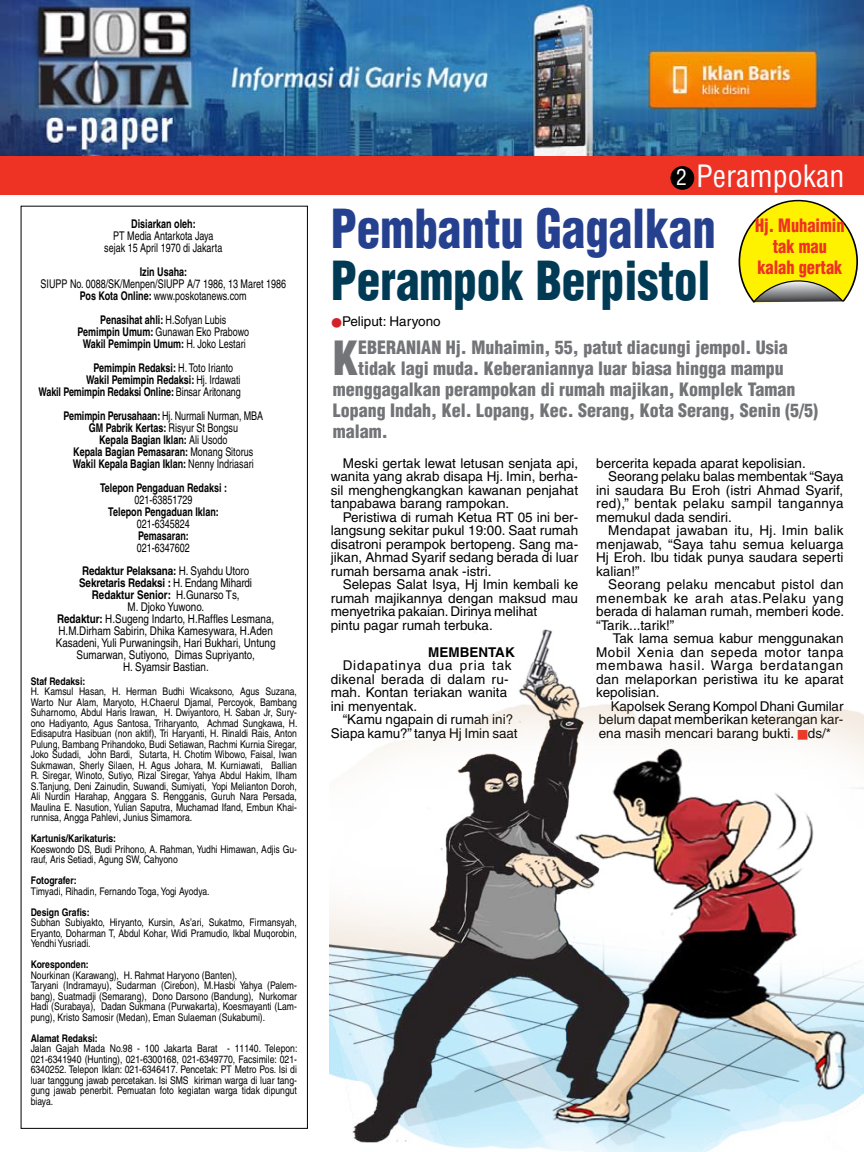
<style>
.page{position:relative;width:864px;height:1152px;background:#fff}
.page>*{position:absolute;margin:0;border:0;box-sizing:border-box;transform-origin:0 0}
.t1{font:900 condensed 52.5px "Helvetica";color:#003a54;scale:.9 1}
.t2{font:900 condensed 52.5px "Helvetica";color:#25408f;scale:.9 1}
.t3{font:900 condensed 46.05px "Helvetica";color:#737477}
.t4{font:condensed 30px "Helvetica";color:#fff}
.t5{font:900 condensed 18px "Helvetica";color:#737477}
.t6{font:900 condensed 18px/21px "Helvetica";color:#ee3224;text-align:center;scale:.91 1}
.t7{font:13.5px/13.5px "Helvetica";color:#000;text-align:justify}
.t8{font:13.5px/13.5px "Helvetica";letter-spacing:.02em;color:#000}
.t9{font:13.5px "Helvetica";letter-spacing:.025em;color:#000}
.t10{font:13.5px "Helvetica";letter-spacing:.045em;color:#000}
.t11{font:13.5px "Helvetica";letter-spacing:.04em;color:#000}
.t12{font:13.5px "Helvetica";letter-spacing:.055em;color:#000}
.t13{font:700 13.5px "Helvetica";color:#000}
.t14{font:700 condensed 12px/12px "Helvetica";color:#000;text-align:center;scale:.91 1}
.t15{font:condensed 12px/12px "Helvetica";color:#000;text-align:center}
.t16{font:condensed 12px/12px "Helvetica";color:#000;text-align:center;scale:.91 1}
.t17{font:condensed 10.5px/10.5px "Helvetica";color:#000;text-align:justify}
.t18{font:700 condensed 10.5px "Helvetica";color:#000}
.s1{font-weight:700}
.s2{font-weight:400}
.s3{font-size:21.6px}
.s4{color:#d2232a}
.s5{color:#ee3224}
</style>
<div class="page">
<img style="left:0;top:0;width:864px;height:157px">
<div style="left:0;top:157px;width:864px;height:38px;background:#ee3224"></div>
<div style="left:671px;top:166px;width:23px;height:24px;background:#000;border-radius:50%"></div>
<img style="left:330px;top:629px;width:534px;height:523px">
<svg style="left:738px;top:199px;width:120px;height:104px"></svg>
<p class="t14" style="left:131px;top:218px;width:72px">Disiarkan oleh:</p>
<p class="t16" style="left:104px;top:230px;width:131px">PT Media Antarkota Jaya sejak 15 April 1970 di Jakarta</p>
<p class="t14" style="left:140px;top:266px;width:54px">Izin Usaha:</p>
<p class="t16" style="left:41px;top:278px;width:271px">SIUPP No. 0088/SK/Menpen/SIUPP A/7 1986, 13 Maret 1986<br><span class="s1">Pos Kota Online:</span> www.poskotanews.com</p>
<p class="t14" style="left:77px;top:314px;width:190px">Penasihat ahli: <span class="s2">H.Sofyan Lubis<br></span>Pemimpin Umum: <span class="s2">Gunawan Eko Prabowo<br></span>Wakil Pemimpin Umum: <span class="s2">H. Joko Lestari</span></p>
<p class="t14" style="left:93px;top:362px;width:155px">Pemimpin Redaksi: <span class="s2">H. Toto Irianto</span></p>
<p class="t14" style="left:86px;top:374px;width:171px">Wakil Pemimpin Redaksi: <span class="s2">Hj. Irdawati</span></p>
<p class="t14" style="left:38px;top:386px;width:224px">Wakil Pemimpin Redaksi Online: <span class="s2">Binsar Aritonang</span></p>
<p class="t14" style="left:64px;top:410px;width:221px">Pemimpin Perusahaan: <span class="s2">Hj. Nurmali Nurman, MBA </span>GM Pabrik Kertas: <span class="s2">Risyur St Bongsu<br></span>Kepala Bagian Iklan: <span class="s2">Ali Usodo<br></span>Kepala Bagian Pemasaran: <span class="s2">Monang Sitorus </span>Wakil Kepala Bagian Iklan: <span class="s2">Nenny Indriasari</span></p>
<p class="t14" style="left:100px;top:482px;width:141px">Telepon Pengaduan Redaksi :</p>
<p class="t16" style="left:134px;top:494px;width:65px">021-63851729</p>
<p class="t14" style="left:108px;top:506px;width:123px">Telepon Pengaduan Iklan:</p>
<p class="t16" style="left:137px;top:518px;width:60px">021-6345824</p>
<p class="t14" style="left:138px;top:530px;width:57px">Pemasaran:</p>
<p class="t16" style="left:82px;top:537px;width:185px;line-height:22.5px">021-6347602<br><span class="s1">Redaktur Pelaksana:</span> H. Syahdu Utoro</p>
<p class="t15" style="left:56px;top:577px;width:221px"><span class="s1">Sekretaris Redaksi :</span> H. Endang Mihardi<br><span class="s1">Redaktur Senior:</span> H.Gunarso Ts,<br>M. Djoko Yuwono.<br><span class="s1">Redaktur:</span> H.Sugeng Indarto, H.Raffles Lesmana, H.M.Dirham Sabirin, Dhika Kamesywara, H.Aden Kasadeni, Yuli Purwaningsih, Hari Bukhari, Untung Sumarwan, Sutiyono, Dimas Supriyanto,<br>H. Syamsir Bastian.</p>
<p class="t18" style="left:31px;top:675px;width:56px">Staf Redaksi:</p>
<p class="t17" style="left:31px;top:686px;width:268px">H. Kamsul Hasan, H. Herman Budhi Wicaksono, Agus Suzana, Warto Nur Alam, Maryoto, H.Chaerul Djamal, Percoyok, Bambang Suharnomo, Abdul Haris Irawan, H. Dwiyantoro, H. Saban Jr, Sury&shy;ono Hadiyanto, Agus Santosa, Triharyanto, Achmad Sungkawa, H.<br>Edisaputra Hasibuan (non aktif), Tri Haryanti, H. Rinaldi Rais, Anton Pulung, Bambang Prihandoko, Budi Setiawan, Rachmi Kurnia Siregar, Joko Sudadi, John Bardi, Sutarta, H. Chotim Wibowo, Faisal, Iwan Sukmawan, Sherly Silaen, H. Agus Johara, M. Kurniawati, Ballian R. Siregar, Winoto, Sutiyo, Rizal Siregar, Yahya Abdul Hakim, Ilham S.Tanjung, Deni Zainudin, Suwandi, Sumiyati, Yopi Melianton Doroh, Ali Nurdin Harahap, Anggara S. Rengganis, Guruh Nara Persada, Maulina E. Nasution, Yulian Saputra, Muchamad Ifand, Embun Khai&shy;runnisa, Angga Pahlevi, Junius Simamora.</p>
<p class="t18" style="left:31px;top:832px;width:87px">Kartunis/Karikaturis:</p>
<p class="t17" style="left:31px;top:844px;width:268px">Koeswondo DS, Budi Prihono, A. Rahman, Yudhi Himawan, Adjis Gu&shy;rauf, Aris Setiadi, Agung SW, Cahyono</p>
<p class="t18" style="left:31px;top:874px;width:47px">Fotografer:</p>
<p class="t17" style="left:31px;top:886px;width:180px">Timyadi, Rihadin, Fernando Toga, Yogi Ayodya.</p>
<p class="t18" style="left:31px;top:906px;width:60px">Design Grafis:</p>
<p class="t17" style="left:31px;top:917px;width:268px">Subhan Subiyakto, Hiryanto, Kursin, As’ari, Sukatmo, Firmansyah, Eryanto, Doharman T, Abdul Kohar, Widi Pramudio, Ikbal Muqorobin, Yendhi Yusriadi.</p>
<p class="t18" style="left:31px;top:958px;width:60px">Koresponden:</p>
<p class="t17" style="left:31px;top:970px;width:268px;text-align:left">Nourkinan (Karawang), H. Rahmat Haryono (Banten),<br>Taryani (Indramayu), Sudarman (Cirebon), M.Hasbi Yahya (Palem&shy;bang), Suatmadji (Semarang), Dono Darsono (Bandung), Nurkomar Hadi (Surabaya), Dadan Sukmana (Purwakarta), Koesmayanti (Lam&shy;pung), Kristo Samosir (Medan), Eman Sulaeman (Sukabumi).</p>
<p class="t18" style="left:31px;top:1032px;width:68px">Alamat Redaksi:</p>
<p class="t17" style="left:31px;top:1043px;width:268px">Jalan Gajah Mada No.98 - 100 Jakarta Barat - 11140. Telepon:<br>021-6341940 (Hunting), 021-6300168, 021-6349770, Facsimile: 021- 6340252. Telepon Iklan: 021-6346417. Pencetak: PT Metro Pos. Isi di luar tanggung jawab percetakan. Isi SMS kiriman warga di luar tang&shy;gung jawab penerbit. Pemuatan foto kegiatan warga tidak dipungut biaya.</p>
<h3 class="t4" style="left:676px;top:157px;width:170px"><span class="s3">2</span> Perampokan</h3>
<h1 class="t2" style="left:331px;top:195px;width:429px">Pembantu Gagalkan</h1>
<h1 class="t1" style="left:331px;top:248px;width:423px">Perampok Berpistol</h1>
<p class="t7" style="left:332px;top:314px;width:111px"><span class="s4">●</span>Peliput: Haryono</p>
<h3 class="t6" style="left:755px;top:215px;width:100px">Hj. Muhaimin tak mau kalah gertak</h3>
<h2 class="t3" style="left:333px;top:329px;width:27px">K</h2>
<h3 class="t5" style="left:358px;top:336px;width:431px">EBERANIAN Hj. Muhaimin, 55, patut diacungi jempol. Usia</h3>
<h3 class="t5" style="left:358px;top:357px;width:427px">tidak lagi muda. Keberaniannya luar biasa hingga mampu</h3>
<h3 class="t5" style="left:333px;top:378px;width:464px">menggagalkan perampokan di rumah majikan, Komplek Taman</h3>
<h3 class="t5" style="left:333px;top:399px;width:487px">Lopang Indah, Kel. Lopang, Kec. Serang, Kota Serang, Senin (5/5)</h3>
<h3 class="t5" style="left:333px;top:420px;width:56px">malam.</h3>
<p class="t7" style="left:331px;top:456px;width:249px;text-indent:12px">Meski gertak lewat letusan senjata api, wanita yang akrab disapa Hj. Imin, berha&shy;sil menghengkangkan kawanan penjahat tanpabawa barang rampokan.</p>
<p class="t7" style="left:331px;top:510px;width:249px;text-indent:12px">Peristiwa di rumah Ketua RT 05 ini ber&shy;langsung sekitar pukul 19:00. Saat rumah disatroni perampok bertopeng. Sang ma&shy;jikan, Ahmad Syarif sedang berada di luar rumah bersama anak -istri.</p>
<p class="t7" style="left:331px;top:578px;width:249px;text-align:left;text-indent:12px">Selepas Salat Isya, Hj Imin kembali ke rumah majikannya dengan maksud mau menyetrika pakaian. Dirinya melihat<br>pintu pagar rumah terbuka.</p>
<p class="t13" style="left:428px;top:644px;width:88px">MEMBENTAK</p>
<p class="t8" style="left:331px;top:659px;width:182px;text-indent:12px">Didapatinya dua pria tak dikenal berada di dalam ru&shy;mah. Kontan teriakan wanita ini menyentak.</p>
<p class="t7" style="left:331px;top:713px;width:188px;text-align:center">“Kamu ngapain di rumah ini?<br>Siapa kamu?” tanya Hj Imin saat</p>
<p class="t7" style="left:596px;top:456px;width:211px">bercerita kepada aparat kepolisian.</p>
<p class="t7" style="left:608px;top:470px;width:237px">Seorang pelaku balas membentak “Saya</p>
<p class="t7" style="left:596px;top:483px;width:249px">ini saudara Bu Eroh (istri Ahmad Syarif,</p>
<p class="t9" style="left:596px;top:496px;width:249px">red),” bentak pelaku sampil tangannya</p>
<p class="t7" style="left:596px;top:510px;width:137px">memukul dada sendiri.</p>
<p class="t8" style="left:608px;top:524px;width:237px">Mendapat jawaban itu, Hj. Imin balik</p>
<p class="t8" style="left:596px;top:537px;width:249px">menjawab, “Saya tahu semua keluarga</p>
<p class="t7" style="left:596px;top:551px;width:249px">Hj Eroh. Ibu tidak punya saudara seperti</p>
<p class="t7" style="left:596px;top:564px;width:45px">kalian!”</p>
<p class="t8" style="left:608px;top:578px;width:237px">Seorang pelaku mencabut pistol dan</p>
<p class="t10" style="left:596px;top:590px;width:249px">menembak ke arah atas.Pelaku yang</p>
<p class="t7" style="left:596px;top:605px;width:250px">berada di halaman rumah, memberi kode.</p>
<p class="t7" style="left:596px;top:618px;width:80px">“Tarik...tarik!”</p>
<p class="t7" style="left:613px;top:632px;width:232px">Tak lama semua kabur menggunakan</p>
<p class="t11" style="left:596px;top:644px;width:249px">Mobil Xenia dan sepeda motor tanpa</p>
<p class="t12" style="left:596px;top:658px;width:249px">membawa hasil. Warga berdatangan</p>
<p class="t7" style="left:596px;top:672px;width:249px">dan melaporkan peristiwa itu ke aparat</p>
<p class="t7" style="left:596px;top:686px;width:65px">kepolisian.</p>
<p class="t7" style="left:611px;top:699px;width:234px">Kapolsek Serang Kompol Dhani Gumilar</p>
<p class="t7" style="left:599px;top:713px;width:246px">belum dapat memberikan keterangan kar-</p>
<p class="t7" style="left:599px;top:726px;width:234px">ena masih mencari barang bukti. <span class="s5">■</span>ds/*</p>
</div>
